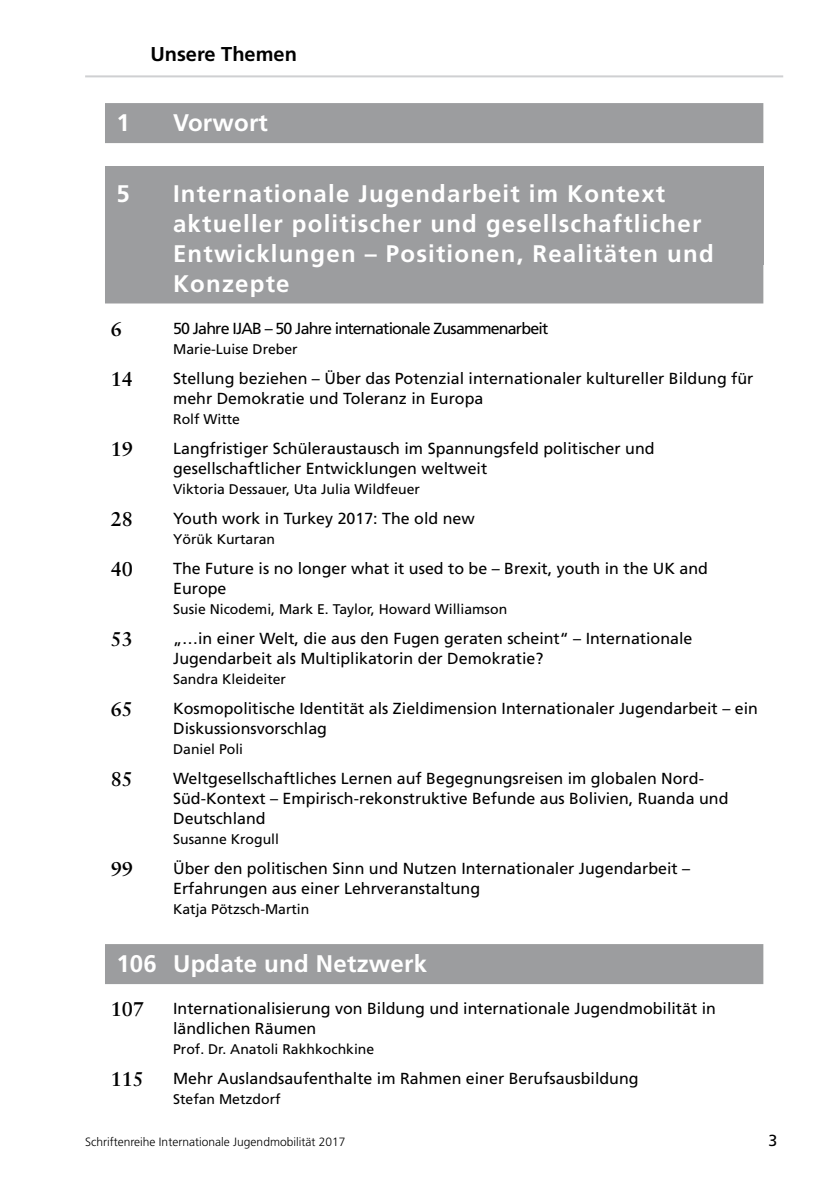
<style>
.page{position:relative;width:840px;height:1191px;background:#fff}
.page>*{position:absolute;margin:0;border:0;box-sizing:border-box;transform-origin:0 0}
.t1{font:700 24px/30px "Frutiger";letter-spacing:.05em;color:#fff}
.t2{font:700 24px "Frutiger";letter-spacing:.01em;color:#fff}
.t3{font:700 20px "Sabon";color:#000}
.t4{font:700 20px "Frutiger";color:#000}
.t5{font:16px/20px "Frutiger";color:#000}
.t6{font:16px "Frutiger";letter-spacing:-.05em;color:#000}
.t7{font:14px "Frutiger";color:#000}
.t8{font:300 12px "Frutiger";color:#000}
</style>
<div class="page">
<hr style="left:85px;top:75px;width:697px;height:2px;background:#cfd0d2">
<div style="left:105px;top:167px;width:658px;height:98px;background:#9c9d9f"></div>
<div style="left:105px;top:103px;width:658px;height:40px;background:#9c9d9f"></div>
<div style="left:105px;top:263px;width:658px;height:40px;background:#9c9d9f"></div>
<div style="left:105px;top:944px;width:658px;height:40px;background:#9c9d9f"></div>
<p class="t4" style="left:150px;top:42px;width:148px">Unsere Themen</p>
<h1 class="t1" style="left:116px;top:108px;width:15px">1</h1>
<h1 class="t2" style="left:173px;top:109px;width:96px">Vorwort</h1>
<h1 class="t1" style="left:116px;top:179px;width:15px">5</h1>
<h1 class="t1" style="left:173px;top:179px;width:541px">Internationale Jugendarbeit im Kontext aktueller politischer und gesellschaftlicher Entwicklungen – Positionen, Realitäten und Konzepte</h1>
<p class="t3" style="left:111px;top:316px;width:13px">6</p>
<p class="t6" style="left:173px;top:319px;width:376px">50 Jahre IJAB – 50 Jahre internationale Zusammenarbeit</p>
<p class="t7" style="left:173px;top:341px;width:126px">Marie-Luise Dreber</p>
<p class="t3" style="left:111px;top:366px;width:24px">14</p>
<p class="t5" style="left:173px;top:368px;width:581px">Stellung beziehen – Über das Potenzial internationaler kultureller Bildung für mehr Demokratie und Toleranz in Europa</p>
<p class="t7" style="left:173px;top:411px;width:68px">Rolf Witte</p>
<p class="t3" style="left:111px;top:436px;width:24px">19</p>
<p class="t5" style="left:173px;top:438px;width:482px">Langfristiger Schüleraustausch im Spannungsfeld politischer und gesellschaftlicher Entwicklungen weltweit</p>
<p class="t7" style="left:173px;top:481px;width:248px">Viktoria Dessauer, Uta Julia Wildfeuer</p>
<p class="t3" style="left:111px;top:506px;width:24px">28</p>
<p class="t5" style="left:173px;top:508px;width:303px">Youth work in Turkey 2017: The old new</p>
<p class="t7" style="left:173px;top:531px;width:103px">Yörük Kurtaran</p>
<p class="t3" style="left:111px;top:556px;width:24px">40</p>
<p class="t5" style="left:173px;top:558px;width:536px">The Future is no longer what it used to be – Brexit, youth in the UK and<br>Europe</p>
<p class="t7" style="left:173px;top:601px;width:335px">Susie Nicodemi, Mark E. Taylor, Howard Williamson</p>
<p class="t3" style="left:111px;top:626px;width:24px">53</p>
<p class="t5" style="left:173px;top:628px;width:520px">„…in einer Welt, die aus den Fugen geraten scheint“ – Internationale<br>Jugendarbeit als Multiplikatorin der Demokratie?</p>
<p class="t7" style="left:173px;top:671px;width:114px">Sandra Kleideiter</p>
<p class="t3" style="left:111px;top:696px;width:24px">65</p>
<p class="t5" style="left:173px;top:698px;width:586px">Kosmopolitische Identität als Zieldimension Internationaler Jugendarbeit – ein<br>Diskussionsvorschlag</p>
<p class="t7" style="left:173px;top:741px;width:72px">Daniel Poli</p>
<p class="t3" style="left:111px;top:766px;width:24px">85</p>
<p class="t5" style="left:173px;top:768px;width:556px">Weltgesellschaftliches Lernen auf Begegnungsreisen im globalen Nord-<br>Süd-Kontext – Empirisch-rekonstruktive Befunde aus Bolivien, Ruanda und<br>Deutschland</p>
<p class="t7" style="left:173px;top:831px;width:107px">Susanne Krogull</p>
<p class="t3" style="left:111px;top:856px;width:24px">99</p>
<p class="t5" style="left:173px;top:858px;width:518px">Über den politischen Sinn und Nutzen Internationaler Jugendarbeit –<br>Erfahrungen aus einer Lehrveranstaltung</p>
<p class="t7" style="left:173px;top:901px;width:138px">Katja Pötzsch-Martin</p>
<h1 class="t2" style="left:116px;top:950px;width:312px">106 Update und Netzwerk</h1>
<p class="t3" style="left:111px;top:997px;width:35px">107</p>
<p class="t5" style="left:173px;top:999px;width:544px">Internationalisierung von Bildung und internationale Jugendmobilität in ländlichen Räumen</p>
<p class="t7" style="left:173px;top:1041px;width:202px">Prof. Dr. Anatoli Rakhkochkine</p>
<p class="t3" style="left:111px;top:1067px;width:35px">115</p>
<p class="t5" style="left:173px;top:1069px;width:466px">Mehr Auslandsaufenthalte im Rahmen einer Berufsausbildung</p>
<p class="t7" style="left:173px;top:1091px;width:109px">Stefan Metzdorf</p>
<p class="t8" style="left:85px;top:1135px;width:262px">Schriftenreihe Internationale Jugendmobilität 2017</p>
<p class="t5" style="left:768px;top:1130px;width:10px">3</p>
</div>
